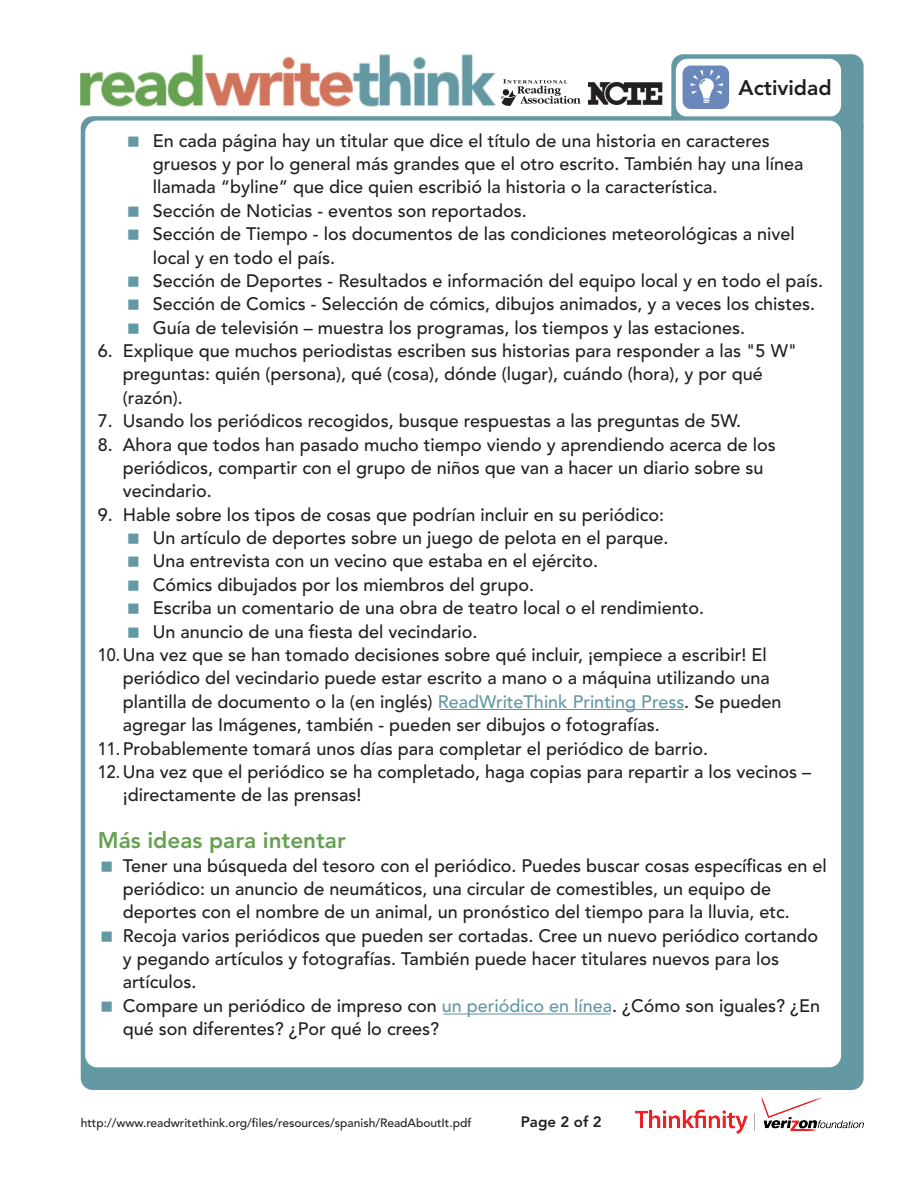
<style>
.page{position:relative;width:918px;height:1188px;background:#fff}
.page>*{position:absolute;margin:0;border:0;box-sizing:border-box;transform-origin:0 0}
.t1{font:800 22.5px "Avenir LT Std";color:#66a151}
.t2{font:800 21px "Avenir LT Std";color:#231f20}
.t3{font:500 18px/23.4px "Avenir LT Std";color:#231f20}
.t4{font:500 18px/23.4px "Avenir LT Std";color:#231f20;scale:.9 1}
.t5{font:800 15px "Avenir LT Std";color:#231f20}
.t6{font:500 12px "Avenir LT Std";color:#231f20}
.s1{color:#6498a3}
</style>
<div class="page">
<div style="left:81px;top:116px;width:783px;height:974px;background:#6498a3;border-radius:12px"></div>
<div style="left:85px;top:121px;width:756px;height:946px;background:#fff;border-radius:12px"></div>
<svg style="left:671px;top:54px;width:193px;height:74px"></svg>
<img style="left:636px;top:1097px;width:228px;height:37px">
<hr style="left:440px;top:709px;width:244px;height:1px;background:#6498a3">
<hr style="left:443px;top:1013px;width:168px;height:2px;background:#6498a3">
<svg style="left:80px;top:77px;width:460px;height:63px"></svg>
<svg style="left:540px;top:89px;width:204px;height:39px"></svg>
<img style="left:81px;top:54px;width:417px;height:53px">
<div style="left:498px;top:43px;width:172px;height:66px;background:#fff"></div>
<svg style="left:501px;top:79px;width:80px;height:27px"></svg>
<img style="left:589px;top:82px;width:73px;height:23px">
<svg style="left:128px;top:136px;width:10px;height:4px"></svg>
<p class="t2" style="left:739px;top:75px;width:95px">Actividad</p>
<p class="t3" style="left:153px;top:129px;width:672px">En cada página hay un titular que dice el título de una historia en caracteres gruesos y por lo general más grandes que el otro escrito. También hay una línea llamada “byline” que dice quien escribió la historia o la característica.<br>Sección de Noticias - eventos son reportados.<br>Sección de Tiempo - los documentos de las condiciones meteorológicas a nivel local y en todo el país.<br>Sección de Deportes - Resultados e información del equipo local y en todo el país.<br>Sección de Comics - Selección de cómics, dibujos animados, y a veces los chistes.<br>Guía de televisión – muestra los programas, los tiempos y las estaciones.</p>
<p class="t3" style="left:123px;top:340px;width:676px;text-indent:-25px">6. Explique que muchos periodistas escriben sus historias para responder a las "5 W" preguntas: quién (persona), qué (cosa), dónde (lugar), cuándo (hora), y por qué (razón).</p>
<p class="t3" style="left:98px;top:410px;width:645px">7. Usando los periódicos recogidos, busque respuestas a las preguntas de 5W.</p>
<p class="t3" style="left:123px;top:433px;width:655px;text-indent:-25px">8. Ahora que todos han pasado mucho tiempo viendo y aprendiendo acerca de los periódicos, compartir con el grupo de niños que van a hacer un diario sobre su vecindario.</p>
<p class="t3" style="left:153px;top:503px;width:553px;text-indent:-55px">9. Hable sobre los tipos de cosas que podrían incluir en su periódico:<br>Un artículo de deportes sobre un juego de pelota en el parque.<br>Una entrevista con un vecino que estaba en el ejército.<br>Cómics dibujados por los miembros del grupo.<br>Escriba un comentario de una obra de teatro local o el rendimiento.<br>Un anuncio de una fiesta del vecindario.</p>
<p class="t4" style="left:123px;top:644px;width:733px;text-indent:-25px">10. Una vez que se han tomado decisiones sobre qué incluir, ¡empiece a escribir! El periódico del vecindario puede estar escrito a mano o a máquina utilizando una plantilla de documento o la (en inglés) <span class="s1">ReadWriteThink Printing Press</span>. Se pueden agregar las Imágenes, también - pueden ser dibujos o fotografías.</p>
<p class="t4" style="left:98px;top:737px;width:680px">11. Probablemente tomará unos días para completar el periódico de barrio.</p>
<p class="t4" style="left:123px;top:761px;width:766px;text-indent:-25px">12. Una vez que el periódico se ha completado, haga copias para repartir a los vecinos – ¡directamente de las prensas!</p>
<p class="t1" style="left:98px;top:827px;width:249px">Más ideas para intentar</p>
<p class="t3" style="left:123px;top:854px;width:705px">Tener una búsqueda del tesoro con el periódico. Puedes buscar cosas específicas en el periódico: un anuncio de neumáticos, una circular de comestibles, un equipo de deportes con el nombre de un animal, un pronóstico del tiempo para la lluvia, etc.<br>Recoja varios periódicos que pueden ser cortadas. Cree un nuevo periódico cortando y pegando artículos y fotografías. También puede hacer titulares nuevos para los artículos.<br>Compare un periódico de impreso con <span class="s1">un periódico en línea</span>. ¿Cómo son iguales? ¿En qué son diferentes? ¿Por qué lo crees?</p>
<p class="t6" style="left:81px;top:1116px;width:392px">http://www.readwritethink.org/files/resources/spanish/ReadAboutIt.pdf</p>
<p class="t5" style="left:521px;top:1113px;width:82px">Page 2 of 2</p>
</div>
